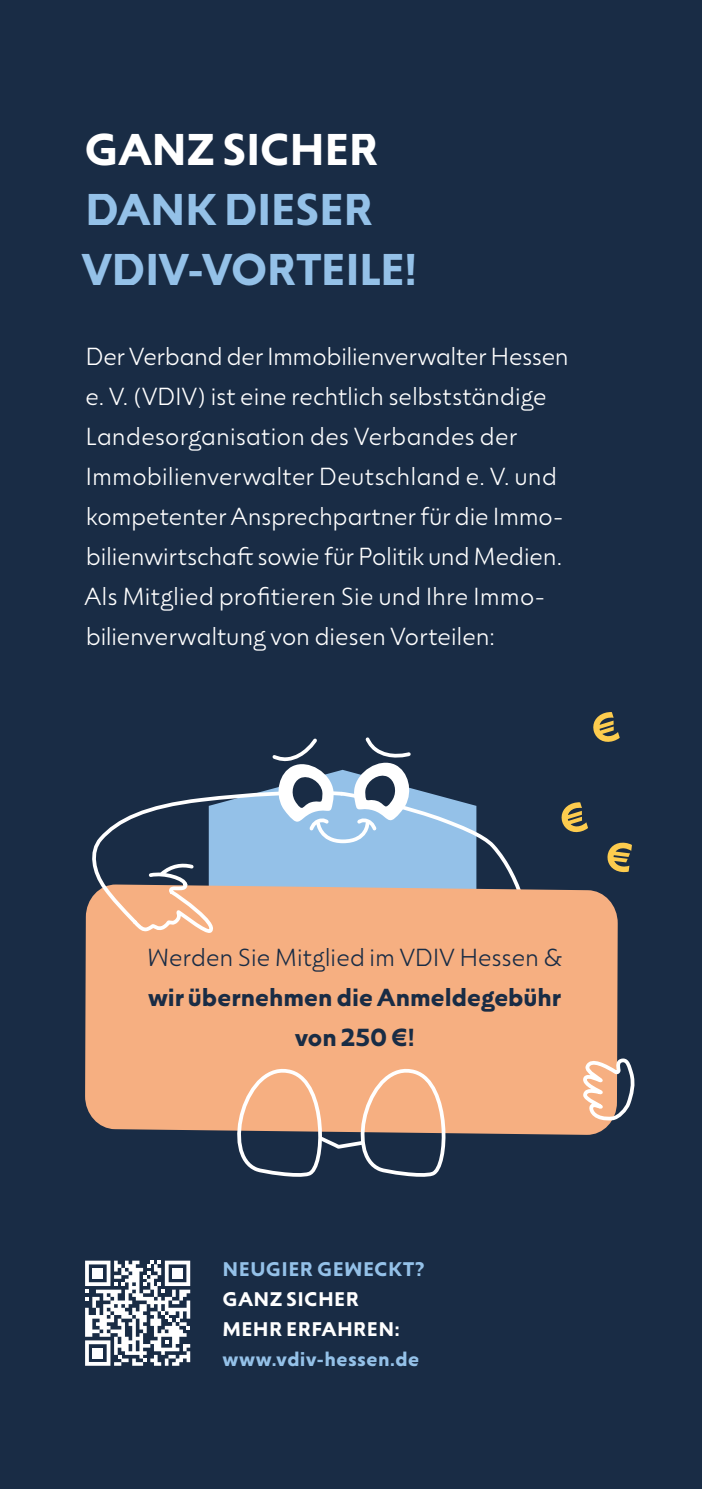
<style>
.page{position:relative;width:702px;height:1489px;background:#fff}
.page>*{position:absolute;margin:0;border:0;box-sizing:border-box;transform-origin:0 0}
.Mengentext{font:500 45px/60px "Sigmund PRO";letter-spacing:.015em;color:#94c1e8}
.Mengentext-2{font:500 45px "Sigmund PRO";letter-spacing:.02em;color:#fff}
.t1{font:200 25px "Sigmund PRO";letter-spacing:.01em;color:#fff}
.t2{font:500 25px "Sigmund PRO";letter-spacing:.02em;color:#192c45}
.t3{font:200 25px "Sigmund PRO";letter-spacing:.01em;color:#192c45}
.t4{font:500 20px "Sigmund PRO";letter-spacing:.045em;color:#94c1e8}
.t5{font:500 20px "Sigmund PRO";letter-spacing:.05em;color:#fff}
</style>
<div class="page">
<div style="left:0;top:0;width:702px;height:1488px;background:#192c45"></div>
<svg style="left:270px;top:737px;width:147px;height:53px"></svg>
<svg style="left:95px;top:1121px;width:517px;height:13px;fill:#f6af81"></svg>
<svg style="left:85px;top:790px;width:550px;height:331px"></svg>
<svg style="left:276px;top:754px;width:135px;height:91px"></svg>
<svg style="left:215px;top:1058px;width:240px;height:119px"></svg>
<svg style="left:157px;top:864px;width:39px;height:15px"></svg>
<svg style="left:606px;top:841px;width:26px;height:31px"></svg>
<svg style="left:560px;top:802px;width:28px;height:32px"></svg>
<svg style="left:593px;top:712px;width:26px;height:30px"></svg>
<svg style="left:85px;top:1260px;width:105px;height:105px"></svg>
<div style="left:92px;top:1267px;width:11px;height:11px;background:#fff"></div>
<div style="left:172px;top:1267px;width:11px;height:11px;background:#fff"></div>
<div style="left:92px;top:1347px;width:11px;height:11px;background:#fff"></div>
<p class="Mengentext-2" style="left:85px;top:115px;width:295px">GANZ SICHER</p>
<p class="Mengentext" style="left:82px;top:177px;width:336px">DANK DIESER<br>VDIV-VORTEILE!</p>
<p class="t1" style="left:86px;top:338px;width:484px">Der Verband der Immobilienverwalter Hessen</p>
<p class="t1" style="left:85px;top:378px;width:462px">e. V. (VDIV) ist eine rechtlich selbstständige</p>
<p class="t1" style="left:86px;top:418px;width:433px">Landesorganisation des Verbandes der</p>
<p class="t1" style="left:86px;top:458px;width:472px">Immobilienverwalter Deutschland e. V. und</p>
<p class="t1" style="left:86px;top:498px;width:478px">kompetenter Ansprechpartner für die Immo-</p>
<p class="t1" style="left:86px;top:538px;width:477px">bilienwirtschaft sowie für Politik und Medien.</p>
<p class="t1" style="left:84px;top:578px;width:462px">Als Mitglied profitieren Sie und Ihre Immo-</p>
<p class="t1" style="left:86px;top:618px;width:410px">bilienverwaltung von diesen Vorteilen:</p>
<p class="t3" style="left:147px;top:938px;width:416px">Werden Sie Mitglied im VDIV Hessen &amp;</p>
<p class="t2" style="left:148px;top:977px;width:414px">wir übernehmen die Anmeldegebühr</p>
<p class="t2" style="left:295px;top:1017px;width:121px">von 250 €!</p>
<p class="t4" style="left:223px;top:1252px;width:203px">NEUGIER GEWECKT?</p>
<p class="t5" style="left:223px;top:1282px;width:137px">GANZ SICHER</p>
<p class="t5" style="left:223px;top:1312px;width:178px">MEHR ERFAHREN:</p>
<p class="t4" style="left:223px;top:1342px;width:198px">www.vdiv-hessen.de</p>
</div>
